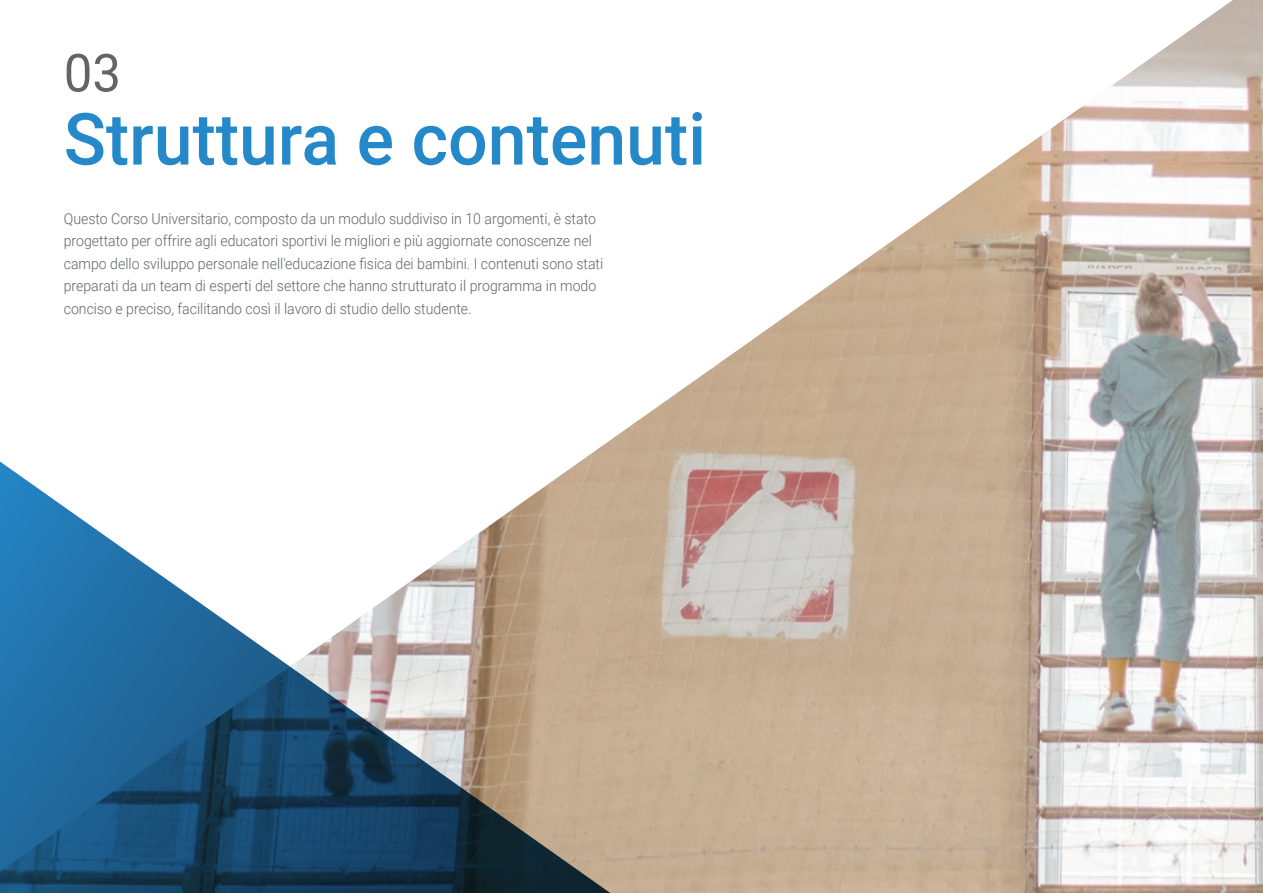
<style>
.page{position:relative;width:1263px;height:893px;background:#fff}
.page>*{position:absolute;margin:0;border:0;box-sizing:border-box;transform-origin:0 0}
.t1{font:500 72px "Roboto";color:#2488c9}
.t2{font:52.5px "Roboto";color:#61646a}
.t3{font:300 15px/22.5px "Roboto";color:#61646a;scale:.94 1}
</style>
<div class="page">
<img style="left:602px;top:0;width:661px;height:893px">
<svg style="left:0;top:446px;width:640px;height:447px"></svg>
<h2 class="t2" style="left:64px;top:36px;width:59px">03</h2>
<h1 class="t1" style="left:64px;top:89px;width:644px">Struttura e contenuti</h1>
<p class="t3" style="left:64px;top:207px;width:575px">Questo Corso Universitario, composto da un modulo suddiviso in 10 argomenti, è stato progettato per offrire agli educatori sportivi le migliori e più aggiornate conoscenze nel campo dello sviluppo personale nell'educazione fisica dei bambini. I contenuti sono stati preparati da un team di esperti del settore che hanno strutturato il programma in modo conciso e preciso, facilitando così il lavoro di studio dello studente.</p>
</div>
